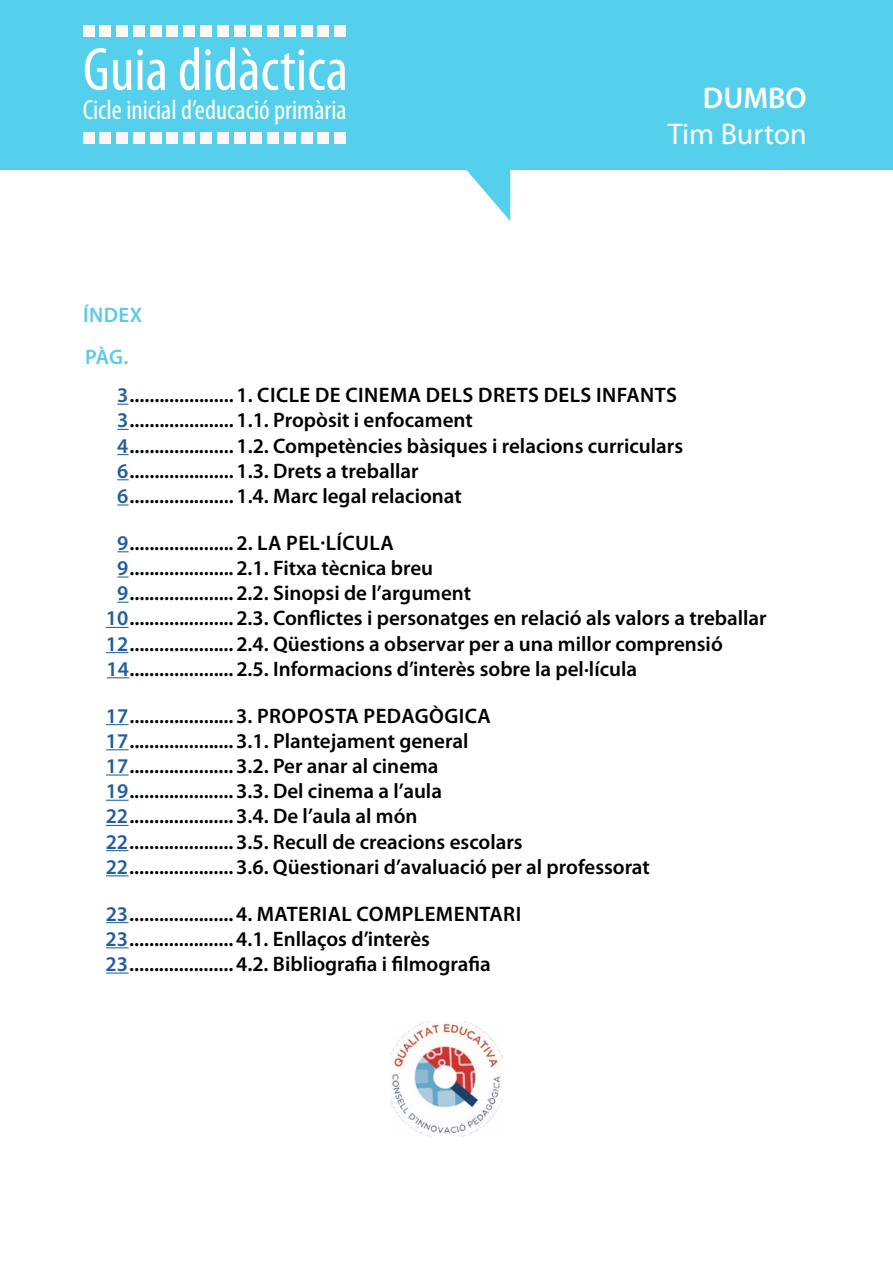
<style>
.page{position:relative;width:893px;height:1263px;background:#fff}
.page>*{position:absolute;margin:0;border:0;box-sizing:border-box;transform-origin:0 0}
.t1{font:condensed 61.5px "Myriad Pro";color:#fff}
.t2{font:30px "Myriad Pro";color:#fff}
.t3{font:600 30px "Myriad Pro";color:#fff}
.t4{font:condensed 27.75px "Myriad Pro";color:#fff}
.t5{font:600 21px/25.2px "Myriad Pro";color:#000}
.t6{font:600 21px "Myriad Pro";letter-spacing:.02em;color:#000}
.t7{font:600 21px/42.9px "Myriad Pro";letter-spacing:.02em;color:#5dcae6}
.s1{color:#215e9e}
</style>
<div class="page">
<div style="left:0;top:0;width:893px;height:169px;background:#55d0ec"></div>
<svg style="left:459px;top:169px;width:51px;height:52px"></svg>
<div style="left:83px;top:26px;width:11px;height:11px;background:#fef7fa"></div>
<div style="left:100px;top:26px;width:11px;height:11px;background:#fef7fa"></div>
<div style="left:116px;top:26px;width:12px;height:11px;background:#fef7fa"></div>
<div style="left:133px;top:26px;width:12px;height:11px;background:#fef7fa"></div>
<div style="left:150px;top:26px;width:11px;height:11px;background:#fef7fa"></div>
<div style="left:167px;top:26px;width:11px;height:11px;background:#fef7fa"></div>
<div style="left:183px;top:26px;width:12px;height:11px;background:#fef7fa"></div>
<div style="left:200px;top:26px;width:12px;height:11px;background:#fef7fa"></div>
<div style="left:217px;top:26px;width:11px;height:11px;background:#fef7fa"></div>
<div style="left:234px;top:26px;width:11px;height:11px;background:#fef7fa"></div>
<div style="left:251px;top:26px;width:11px;height:11px;background:#fef7fa"></div>
<div style="left:267px;top:26px;width:12px;height:11px;background:#fef7fa"></div>
<div style="left:284px;top:26px;width:12px;height:11px;background:#fef7fa"></div>
<div style="left:301px;top:26px;width:11px;height:11px;background:#fef7fa"></div>
<div style="left:318px;top:26px;width:11px;height:11px;background:#fef7fa"></div>
<div style="left:334px;top:26px;width:12px;height:11px;background:#fef7fa"></div>
<div style="left:83px;top:132px;width:11px;height:12px;background:#fef7fa"></div>
<div style="left:100px;top:132px;width:11px;height:12px;background:#fef7fa"></div>
<div style="left:116px;top:132px;width:12px;height:12px;background:#fef7fa"></div>
<div style="left:133px;top:132px;width:12px;height:12px;background:#fef7fa"></div>
<div style="left:150px;top:132px;width:11px;height:12px;background:#fef7fa"></div>
<div style="left:167px;top:132px;width:11px;height:12px;background:#fef7fa"></div>
<div style="left:183px;top:132px;width:12px;height:12px;background:#fef7fa"></div>
<div style="left:200px;top:132px;width:12px;height:12px;background:#fef7fa"></div>
<div style="left:217px;top:132px;width:11px;height:12px;background:#fef7fa"></div>
<div style="left:234px;top:132px;width:11px;height:12px;background:#fef7fa"></div>
<div style="left:251px;top:132px;width:11px;height:12px;background:#fef7fa"></div>
<div style="left:267px;top:132px;width:12px;height:12px;background:#fef7fa"></div>
<div style="left:284px;top:132px;width:12px;height:12px;background:#fef7fa"></div>
<div style="left:301px;top:132px;width:11px;height:12px;background:#fef7fa"></div>
<div style="left:318px;top:132px;width:11px;height:12px;background:#fef7fa"></div>
<div style="left:334px;top:132px;width:12px;height:12px;background:#fef7fa"></div>
<svg style="left:117px;top:404px;width:12px;height:1px"></svg>
<svg style="left:117px;top:429px;width:12px;height:1px"></svg>
<svg style="left:117px;top:454px;width:12px;height:1px"></svg>
<svg style="left:117px;top:479px;width:12px;height:1px"></svg>
<svg style="left:117px;top:504px;width:12px;height:1px"></svg>
<svg style="left:117px;top:551px;width:12px;height:1px"></svg>
<svg style="left:117px;top:576px;width:12px;height:1px"></svg>
<svg style="left:117px;top:602px;width:12px;height:1px"></svg>
<svg style="left:106px;top:627px;width:23px;height:1px"></svg>
<svg style="left:106px;top:652px;width:23px;height:1px"></svg>
<svg style="left:107px;top:677px;width:22px;height:1px"></svg>
<svg style="left:106px;top:724px;width:23px;height:1px"></svg>
<svg style="left:106px;top:749px;width:23px;height:1px"></svg>
<svg style="left:106px;top:774px;width:23px;height:1px"></svg>
<svg style="left:106px;top:800px;width:23px;height:1px"></svg>
<svg style="left:106px;top:825px;width:23px;height:1px"></svg>
<svg style="left:106px;top:850px;width:23px;height:1px"></svg>
<svg style="left:106px;top:875px;width:23px;height:1px"></svg>
<svg style="left:106px;top:922px;width:23px;height:1px"></svg>
<svg style="left:106px;top:947px;width:23px;height:1px"></svg>
<svg style="left:106px;top:972px;width:23px;height:1px"></svg>
<img style="left:391px;top:1021px;width:111px;height:115px">
<h1 class="t1" style="left:83px;top:32px;width:267px">Guia didàctica</h1>
<h3 class="t4" style="left:83px;top:93px;width:265px">Cicle inicial d’educació primària</h3>
<p class="t7" style="left:83px;top:292px;width:61px">ÍNDEX<br>PÀg.</p>
<h2 class="t3" style="left:703px;top:78px;width:105px">DUMBO</h2>
<h2 class="t2" style="left:668px;top:115px;width:141px">Tim Burton</h2>
<p class="t5" style="left:117px;top:382px;width:567px"><span class="s1">3</span>.....................1. CICLE DE CINEMA dels DRETS DELS INFANTS <span class="s1">3</span>..................... 1.1. Propòsit i enfocament<br><span class="s1">4</span>.....................1.2. Competències bàsiques i relacions curriculars <span class="s1">6</span>.....................1.3. Drets a treballar<br><span class="s1">6</span>.....................1.4. Marc legal relacionat</p>
<p class="t6" style="left:117px;top:529px;width:278px"><span class="s1">9</span>.....................2. LA PEL·LÍCULA</p>
<p class="t5" style="left:117px;top:555px;width:318px"><span class="s1">9</span>.....................2.1. Fitxa tècnica breu</p>
<p class="t5" style="left:117px;top:580px;width:356px"><span class="s1">9</span>.....................2.2. Sinopsi de l’argument</p>
<p class="t5" style="left:106px;top:605px;width:662px"><span class="s1">10</span>.....................2.3. Conflictes i personatges en relació als valors a treballar</p>
<p class="t5" style="left:106px;top:630px;width:618px"><span class="s1">12</span>.....................2.4. Qüestions a observar per a una millor comprensió</p>
<p class="t5" style="left:107px;top:655px;width:532px"><span class="s1">14</span>..................... 2.5. Informacions d’interès sobre la pel·lícula</p>
<p class="t5" style="left:106px;top:702px;width:546px"><span class="s1">17</span>.....................3. PROPOSTA PEDAGÒGICA<br><span class="s1">17</span>..................... 3.1. Plantejament general<br><span class="s1">17</span>.....................3.2. Per anar al cinema<br><span class="s1">19</span>.....................3.3. Del cinema a l’aula<br><span class="s1">22</span>.....................3.4. De l’aula al món<br><span class="s1">22</span>.....................3.5. Recull de creacions escolars <span class="s1">22</span>.....................3.6. Qüestionari d’avaluació per al professorat</p>
<p class="t5" style="left:106px;top:900px;width:417px"><span class="s1">23</span>.....................4. MATERIAL COMPLEMENTARI<br><span class="s1">23</span>.....................4.1. Enllaços d’interès<br><span class="s1">23</span>.....................4.2. Bibliografia i filmografia</p>
</div>
